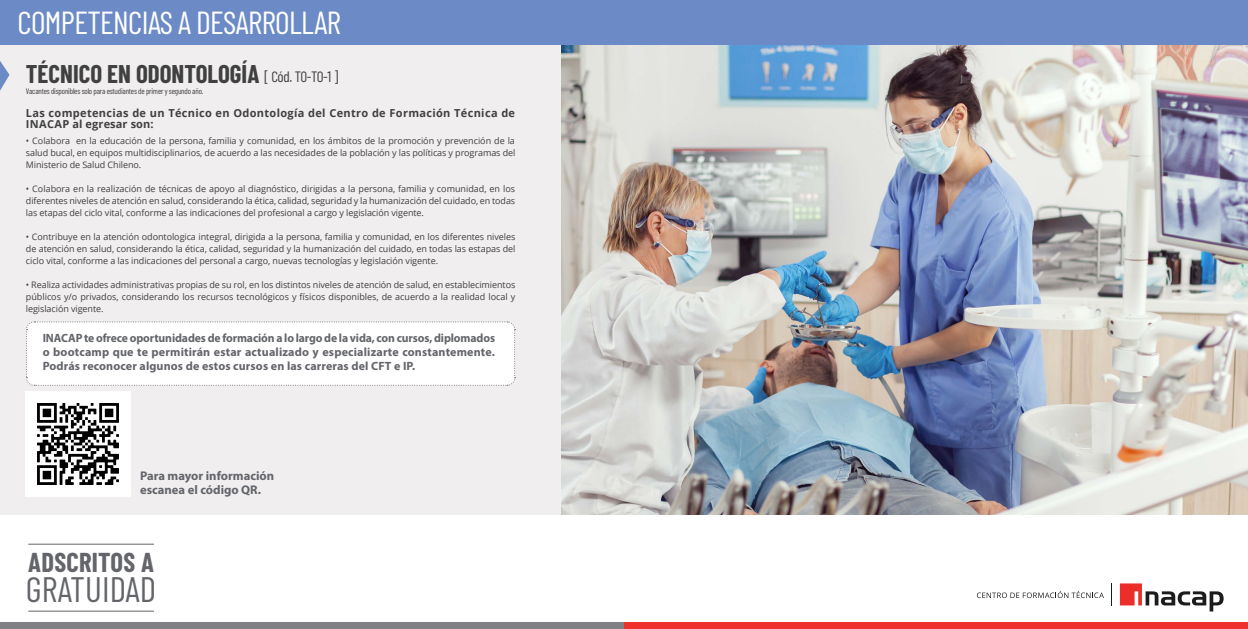
<style>
.page{position:relative;width:1248px;height:629px;background:#fff}
.page>*{position:absolute;margin:0;border:0;box-sizing:border-box;transform-origin:0 0}
.t1{font:35.3px "Barlow Condensed";color:#63656a}
.t2{font:31.85px "Barlow Condensed";letter-spacing:-.02em;color:#fff}
.t3{font:700 26.65px "Barlow Condensed";letter-spacing:.01em;color:#63656a}
.t4{font:700 25px "Barlow Condensed";color:#404040}
.t5{font:700 12.55px/13.3px "Myriad Pro";color:#63656a}
.t6{font:700 12px/14px "Myriad Pro";letter-spacing:.01em;color:#63656a;text-align:justify}
.t7{font:700 11px/11.5px "Open Sans";letter-spacing:.03em;color:#404040}
.t8{font:9px/12px "Open Sans";letter-spacing:-.005em;color:#404040;text-align:justify}
.t9{font:8px "Barlow Condensed";letter-spacing:-.02em;color:#404040}
.s1{font-weight:400;font-size:15px}
</style>
<div class="page">
<div style="left:0;top:0;width:1248px;height:515px;background:#f0eeef"></div>
<svg style="left:0;top:61px;width:10px;height:30px"></svg>
<div style="left:0;top:622px;width:624px;height:7px;background:#818185"></div>
<div style="left:624px;top:622px;width:624px;height:7px;background:#ee312c"></div>
<div style="left:26px;top:321px;width:490px;height:65px;background:#fff"></div>
<hr style="left:28px;top:544px;width:126px;height:1px;background:#63656a">
<hr style="left:28px;top:611px;width:126px;height:1px;background:#63656a">
<svg style="left:977px;top:591px;width:127px;height:7px"></svg>
<svg style="left:1119px;top:583px;width:104px;height:28px"></svg>
<svg style="left:1111px;top:583px;width:1px;height:22px"></svg>
<img style="left:561px;top:44px;width:687px;height:471px">
<div style="left:0;top:0;width:1248px;height:44px;background:#6c8bc6"></div>
<img style="left:26px;top:392px;width:105px;height:105px">
<h2 class="t2" style="left:18px;top:0;width:325px">COMPETENCIAS A DESARROLLAR</h2>
<h3 class="t4" style="left:26px;top:56px;width:314px">TÉCNICO EN ODONTOLOGÍA <span class="s1">[ Cód. TO-TO-1 ]</span></h3>
<p class="t9" style="left:26px;top:85px;width:179px">Vacantes disponibles solo para estudiantes de primer y segundo año.</p>
<p class="t7" style="left:26px;top:107px;width:491px">Las competencias de un Técnico en Odontología del Centro de Formación Técnica de<br>INACAP al egresar son:</p>
<p class="t8" style="left:26px;top:135px;width:491px">• Colabora en la educación de la persona, familia y comunidad, en los ámbitos de la promoción y prevención de la salud bucal, en equipos multidisciplinarios, de acuerdo a las necesidades de la población y las políticas y programas del Ministerio de Salud Chileno.</p>
<p class="t8" style="left:26px;top:183px;width:491px">• Colabora en la realización de técnicas de apoyo al diagnóstico, dirigidas a la persona, familia y comunidad, en los diferentes niveles de atención en salud, considerando la ética, calidad, seguridad y la humanización del cuidado, en todas las etapas del ciclo vital, conforme a las indicaciones del profesional a cargo y legislación vigente.</p>
<p class="t8" style="left:26px;top:231px;width:491px">• Contribuye en la atención odontologica integral, dirigida a la persona, familia y comunidad, en los diferentes niveles de atención en salud, considerando la ética, calidad, seguridad y la humanización del cuidado, en todas las estapas del ciclo vital, conforme a las indicaciones del personal a cargo, nuevas tecnologías y legislación vigente.</p>
<p class="t8" style="left:26px;top:279px;width:491px">• Realiza actividades administrativas propias de su rol, en los distintos niveles de atención de salud, en establecimientos públicos y/o privados, considerando los recursos tecnológicos y físicos disponibles, de acuerdo a la realidad local y legislación vigente.</p>
<p class="t6" style="left:43px;top:331px;width:454px">INACAP te ofrece oportunidades de formación a lo largo de la vida, con cursos, diplomados o bootcamp que te permitirán estar actualizado y especializarte constantemente.<br>Podrás reconocer algunos de estos cursos en las carreras del CFT e IP.</p>
<h3 class="t5" style="left:140px;top:469px;width:136px">Para mayor información escanea el código QR.</h3>
<h3 class="t3" style="left:28px;top:543px;width:127px">ADSCRITOS A</h3>
<h1 class="t1" style="left:26px;top:564px;width:132px">GRATUIDAD</h1>
</div>
